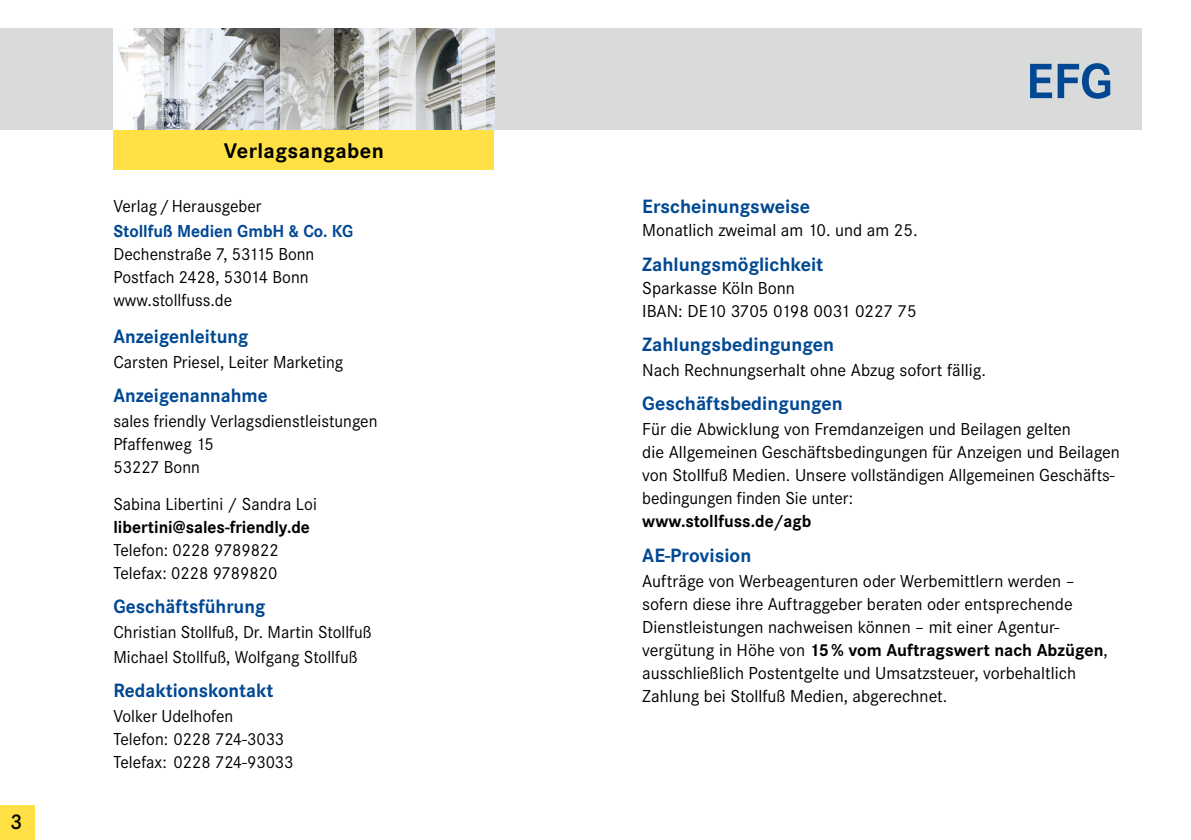
<style>
.page{position:relative;width:1191px;height:840px;background:#fff}
.page>*{position:absolute;margin:0;border:0;box-sizing:border-box;transform-origin:0 0}
.t1{font:700 51.4px "Corporate S";color:#004893}
.t2{font:700 22px "Corporate S";letter-spacing:.02em;color:#000}
.t3{font:600 22px "Corporate S";color:#000}
.t4{font:700 20px "Corporate S";color:#004893}
.t5{font:18px/23px "Corporate S";color:#000}
.t6{font:700 18px "Corporate S";color:#000}
.t7{font:700 18px "Corporate S";color:#004893}
.s1{font-weight:700}
</style>
<div class="page">
<div style="left:0;top:804px;width:34px;height:35px;background:#ffe145"></div>
<div style="left:0;top:28px;width:1141px;height:102px;background:#d9dada"></div>
<img style="left:113px;top:28px;width:381px;height:102px">
<svg style="left:180px;top:28px;width:15px;height:102px;fill:#f0f3f6"></svg>
<svg style="left:124px;top:28px;width:40px;height:102px;background:#e7e8e8"></svg>
<svg style="left:280px;top:28px;width:54px;height:102px"></svg>
<svg style="left:462px;top:28px;width:23px;height:102px"></svg>
<svg style="left:364px;top:28px;width:14px;height:102px"></svg>
<svg style="left:389px;top:28px;width:27px;height:102px;fill:#e6e8e9"></svg>
<div style="left:113px;top:130px;width:381px;height:40px;background:#ffe145"></div>
<p class="t3" style="left:10px;top:808px;width:14px">3</p>
<p class="t2" style="left:224px;top:138px;width:161px">Verlagsangaben</p>
<p class="t5" style="left:113px;top:195px;width:150px">Verlag/Herausgeber</p>
<p class="t7" style="left:113px;top:221px;width:241px">Stollfuß Medien GmbH &amp; Co. KG</p>
<p class="t5" style="left:113px;top:243px;width:202px">Dechenstraße 7, 53115 Bonn<br>Postfach 2428, 53014 Bonn www.stollfuss.de</p>
<p class="t4" style="left:113px;top:324px;width:137px">Anzeigenleitung</p>
<p class="t5" style="left:113px;top:350px;width:231px">Carsten Priesel, Leiter Marketing</p>
<p class="t4" style="left:113px;top:384px;width:156px">Anzeigenannahme</p>
<p class="t5" style="left:113px;top:409px;width:266px">sales friendly Verlagsdienstleistungen<br>Pfaffenweg 15<br>53227 Bonn</p>
<p class="t5" style="left:113px;top:492px;width:205px">Sabina Libertini / Sandra Loi</p>
<p class="t6" style="left:113px;top:516px;width:198px">libertini@sales-friendly.de</p>
<p class="t5" style="left:113px;top:538px;width:167px">Telefon: 0228 9789822<br>Telefax: 0228 9789820</p>
<p class="t4" style="left:113px;top:594px;width:153px">Geschäftsführung</p>
<p class="t5" style="left:113px;top:619px;width:260px;line-height:25px">Christian Stollfuß, Dr. Martin Stollfuß<br>Michael Stollfuß, Wolfgang Stollfuß</p>
<p class="t4" style="left:113px;top:679px;width:161px">Redaktionskontakt</p>
<p class="t5" style="left:113px;top:704px;width:182px">Volker Udelhofen<br>Telefon: 0228 724-3033<br>Telefax: 0228 724-93033</p>
<h1 class="t1" style="left:1026px;top:51px;width:89px">EFG</h1>
<p class="t4" style="left:642px;top:195px;width:169px">Erscheinungsweise</p>
<p class="t5" style="left:642px;top:219px;width:277px">Monatlich zweimal am 10. und am 25.</p>
<p class="t4" style="left:642px;top:252px;width:183px">Zahlungsmöglichkeit</p>
<p class="t5" style="left:642px;top:276px;width:276px">Sparkasse Köln Bonn<br>IBAN: DE10 3705 0198 0031 0227 75</p>
<p class="t4" style="left:642px;top:332px;width:193px">Zahlungsbedingungen</p>
<p class="t5" style="left:642px;top:358px;width:345px">Nach Rechnungserhalt ohne Abzug sofort fällig.</p>
<p class="t4" style="left:642px;top:392px;width:202px">Geschäftsbedingungen</p>
<p class="t5" style="left:642px;top:418px;width:479px">Für die Abwicklung von Fremdanzeigen und Beilagen gelten<br>die Allgemeinen Geschäftsbedingungen für Anzeigen und Beilagen von Stollfuß Medien. Unsere vollständigen Allgemeinen Geschäfts&shy;bedingungen finden Sie unter:</p>
<p class="t6" style="left:642px;top:511px;width:170px">www.stollfuss.de/agb</p>
<p class="t4" style="left:642px;top:543px;width:110px">AE-Provision</p>
<p class="t5" style="left:642px;top:569px;width:467px">Aufträge von Werbeagenturen oder Werbemittlern werden – sofern diese ihre Auftraggeber beraten oder entsprechende Dienstleistungen nachweisen können – mit einer Agentur&shy;vergütung in Höhe von <span class="s1">15% vom Auftragswert nach Abzügen</span>, ausschließlich Postentgelte und Umsatzsteuer, vorbehaltlich Zahlung bei Stollfuß Medien, abgerechnet.</p>
</div>
